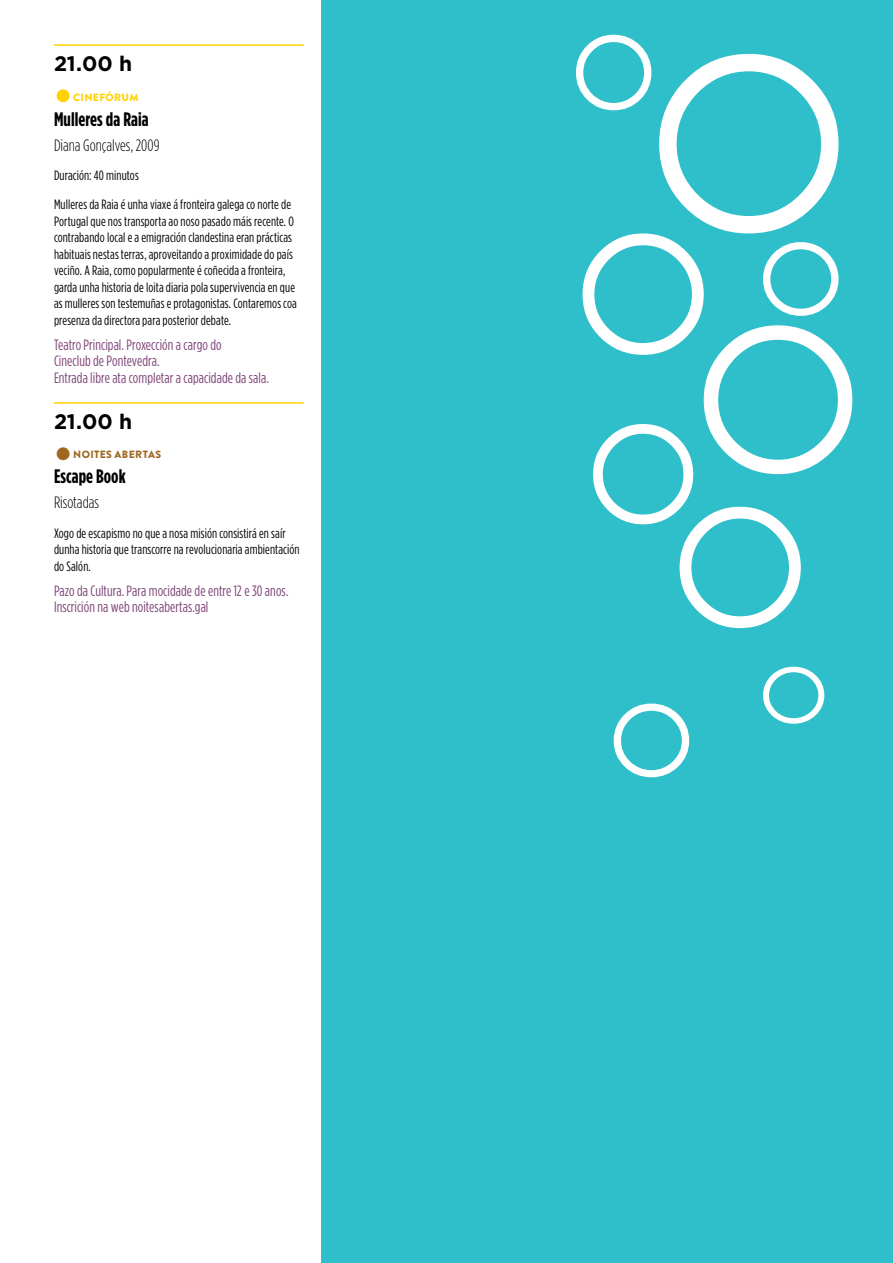
<style>
.page{position:relative;width:893px;height:1263px;background:#fff}
.page>*{position:absolute;margin:0;border:0;box-sizing:border-box;transform-origin:0 0}
.t1{font:700 21px "Gotham HTF";color:#000}
.t2{font:700 condensed 19.5px "Gotham HTF";letter-spacing:.005em;color:#000}
.t3{font:300 condensed 16.5px "Gotham HTF";color:#000}
.t4{font:condensed 15px/16.5px "Gotham HTF";letter-spacing:.005em;color:#7e4478}
.t5{font:condensed 13.5px/16.5px "Gotham HTF";letter-spacing:.01em;color:#000}
.t6{font:900 10.5px "Brandon Grotesque";letter-spacing:.035em;color:#9f6821}
.t7{font:900 10.5px "Brandon Grotesque";letter-spacing:.03em;color:#ffd200}
.s1{font-size:45px}
</style>
<div class="page">
<hr style="left:54px;top:44px;width:250px;height:2px;background:#ffd200">
<hr style="left:54px;top:402px;width:250px;height:2px;background:#ffd200">
<div style="left:322px;top:0;width:571px;height:1263px;background:#2ebfca"></div>
<svg style="left:576px;top:35px;width:276px;height:593px"></svg>
<svg style="left:614px;top:703px;width:75px;height:74px"></svg>
<svg style="left:763px;top:667px;width:61px;height:57px"></svg>
<h1 class="t1" style="left:54px;top:52px;width:80px">21.00 h</h1>
<p class="t7" style="left:54px;top:90px;width:86px"><span class="s1">•</span>CINEFÓRUM</p>
<h2 class="t2" style="left:54px;top:108px;width:96px">Mulleres da Raia</h2>
<p class="t3" style="left:54px;top:136px;width:107px">Diana Gonçalves, 2009</p>
<p class="t5" style="left:54px;top:160px;width:239px;line-height:29.2px">Duración: 40 minutos<br>Mulleres da Raia é unha viaxe á fronteira galega co norte de</p>
<p class="t5" style="left:54px;top:212px;width:244px">Portugal que nos transporta ao noso pasado máis recente. O contrabando local e a emigración clandestina eran prácticas habituais nestas terras, aproveitando a proximidade do país veciño. A Raia, como popularmente é coñecida a fronteira, garda unha historia de loita diaria pola supervivencia en que as mulleres son testemuñas e protagonistas. Contaremos coa presenza da directora para posterior debate.</p>
<p class="t4" style="left:54px;top:336px;width:216px">Teatro Principal. Proxección a cargo do<br>Cineclub de Pontevedra.<br>Entrada libre ata completar a capacidade da sala.</p>
<h1 class="t1" style="left:54px;top:410px;width:80px">21.00 h</h1>
<p class="t6" style="left:54px;top:447px;width:109px"><span class="s1">•</span>NOITES ABERTAS</p>
<h2 class="t2" style="left:54px;top:466px;width:73px">Escape Book</h2>
<p class="t3" style="left:54px;top:494px;width:47px">Risotadas</p>
<p class="t5" style="left:54px;top:524px;width:247px">Xogo de escapismo no que a nosa misión consistirá en saír dunha historia que transcorre na revolucionaria ambientación do Salón.</p>
<p class="t4" style="left:54px;top:582px;width:236px">Pazo da Cultura. Para mocidade de entre 12 e 30 anos.<br>Inscrición na web noitesabertas.gal</p>
</div>
